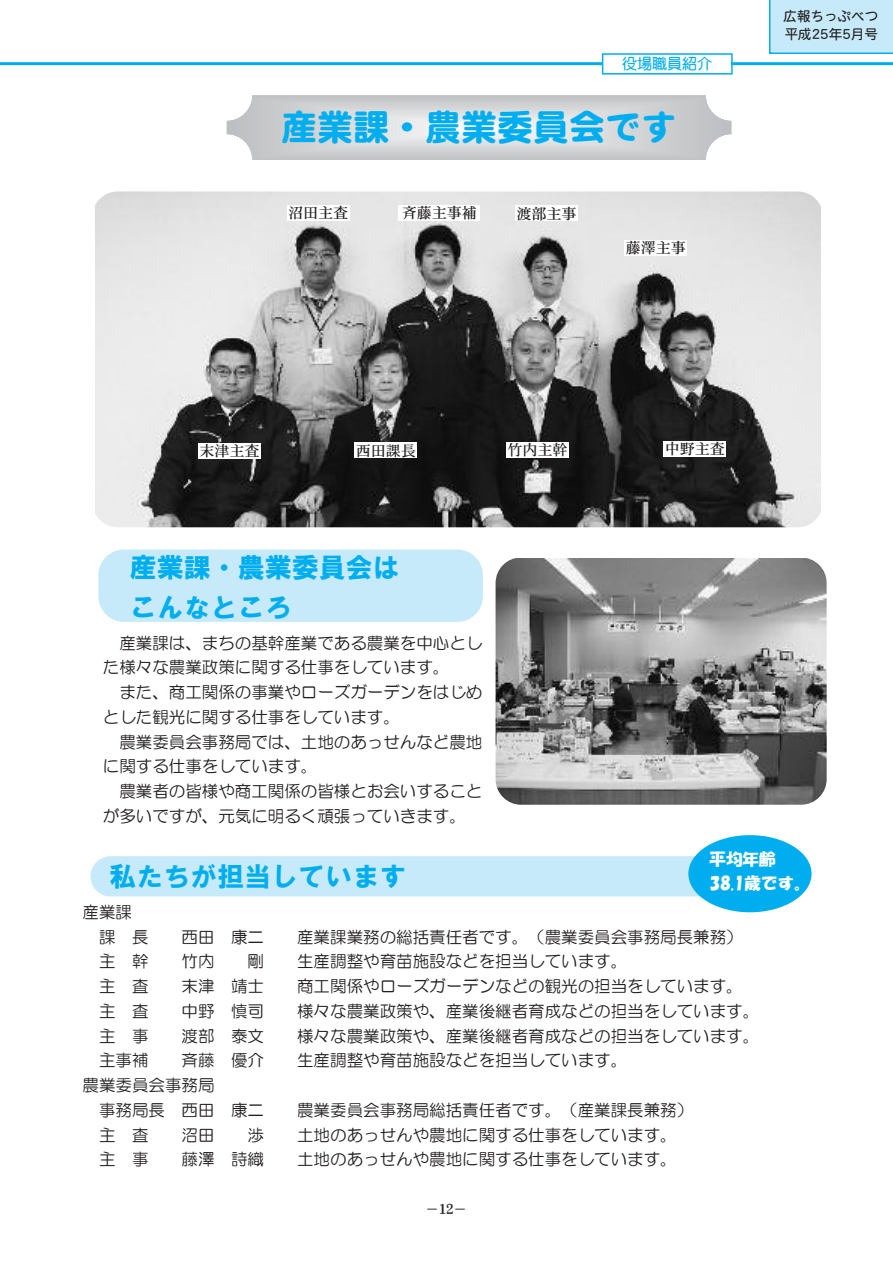
<style>
.page{position:relative;width:893px;height:1263px;background:#fff}
.page>*{position:absolute;margin:0;border:0;box-sizing:border-box;transform-origin:0 0}
.t1{font:36px "DF Maru Gothic SB WIN RKSJ H";color:#00aeef}
.t2{font:27px/40.5px "HGS Soei Kakugothic UB";color:#00aeef}
.t3{font:16.5px/24.8px "HG Maru Gothic MPRO";color:#231f20}
.t4{font:16.5px/24.8px "HGS Soei Kakupoptai";color:#fff}
.t5{font:15px "DFHS Mincho W5 WIN RKSJ H";color:#231f20}
.t6{font:15px "DF Maru Gothic Bd WIN RKSJ H";color:#00aeef}
.t7{font:13.5px/18.1px "DFHS Maru Gothic W4 WINP RKSJ H";color:#231f20}
.t8{font:13.5px "DF Kai Sho Bd WINP RKSJ H";color:#231f20}
</style>
<div class="page">
<div style="left:91px;top:856px;width:695px;height:40px;background:#c6eafa;border-radius:20px"></div>
<div style="left:98px;top:549px;width:385px;height:73px;background:#c6eafa;border-radius:26px"></div>
<svg style="left:227px;top:95px;width:504px;height:65px;background:#d5d6d8"></svg>
<img style="left:95px;top:191px;width:725px;height:336px">
<img style="left:496px;top:558px;width:331px;height:247px;border-radius:26px">
<div style="left:355px;top:442px;width:62px;height:16px;background:#fff"></div>
<div style="left:506px;top:442px;width:63px;height:16px;background:#fff"></div>
<div style="left:664px;top:441px;width:62px;height:15px;background:#fff"></div>
<div style="left:198px;top:443px;width:63px;height:16px;background:#fff"></div>
<div style="left:287px;top:205px;width:62px;height:16px;background:#fff"></div>
<div style="left:398px;top:205px;width:82px;height:16px;background:#fff"></div>
<div style="left:515px;top:205px;width:63px;height:16px;background:#fff"></div>
<div style="left:625px;top:240px;width:62px;height:15px;background:#fff"></div>
<div style="left:688px;top:835px;width:124px;height:77px;background:#00aeef;border-radius:50%"></div>
<div style="left:769px;top:0;width:124px;height:54px;background:#c6eafa"></div>
<hr style="left:0;top:62px;width:893px;height:3px;background:#00aeef">
<div style="left:603px;top:55px;width:128px;height:18px;background:#fff"></div>
<div style="left:602px;top:53px;width:131px;height:22px;border:2px solid #00aeef"></div>
<p class="t6" style="left:622px;top:56px;width:91px">役場職員紹介</p>
<h1 class="t1" style="left:281px;top:109px;width:397px">産業課・農業委員会です</h1>
<p class="t5" style="left:288px;top:205px;width:61px">沼田主査</p>
<p class="t5" style="left:402px;top:205px;width:76px">斉藤主事補</p>
<p class="t5" style="left:516px;top:206px;width:61px">渡部主事</p>
<p class="t5" style="left:626px;top:240px;width:61px">藤澤主事</p>
<p class="t7" style="left:784px;top:7px;width:96px">広報ちっぷべつ平成25年5月号</p>
<p class="t5" style="left:199px;top:443px;width:61px">末津主査</p>
<p class="t5" style="left:356px;top:443px;width:62px">西田課長</p>
<p class="t5" style="left:508px;top:442px;width:61px">竹内主幹</p>
<p class="t5" style="left:665px;top:441px;width:61px">中野主査</p>
<h2 class="t2" style="left:130px;top:547px;width:272px">産業課・農業委員会はこんなところ</h2>
<p class="t3" style="left:103px;top:630px;width:381px;text-indent:16px">産業課は、まちの基幹産業である農業を中心とした様々な農業政策に関する仕事をしています。</p>
<p class="t3" style="left:103px;top:680px;width:381px;text-indent:16px">また、商工関係の事業やローズガーデンをはじめとした観光に関する仕事をしています。</p>
<p class="t3" style="left:103px;top:729px;width:381px;text-indent:16px">農業委員会事務局では、土地のあっせんなど農地に関する仕事をしています。</p>
<p class="t3" style="left:103px;top:779px;width:381px;text-indent:16px">農業者の皆様や商工関係の皆様とお会いすることが多いですが、元気に明るく頑張っていきます。</p>
<p class="t4" style="left:709px;top:846px;width:103px">平均年齢<br>38.1歳です。</p>
<h2 class="t2" style="left:110px;top:856px;width:298px">私たちが担当しています</h2>
<p class="t3" style="left:99px;top:900px;width:51px;text-indent:-16px">産業課課 長</p>
<p class="t3" style="left:182px;top:924px;width:84px">西田 康二</p>
<p class="t3" style="left:297px;top:924px;width:447px">産業課業務の総括責任者です。（農業委員会事務局長兼務）</p>
<p class="t3" style="left:99px;top:949px;width:51px">主 幹</p>
<p class="t3" style="left:182px;top:949px;width:34px">竹内</p>
<p class="t3" style="left:248px;top:949px;width:18px">剛</p>
<p class="t3" style="left:297px;top:949px;width:331px">生産調整や育苗施設などを担当しています。</p>
<p class="t3" style="left:99px;top:974px;width:51px">主 査</p>
<p class="t3" style="left:182px;top:974px;width:84px">末津 靖士</p>
<p class="t3" style="left:297px;top:974px;width:447px">商工関係やローズガーデンなどの観光の担当をしています。</p>
<p class="t3" style="left:99px;top:999px;width:51px">主 査</p>
<p class="t3" style="left:182px;top:999px;width:84px">中野 慎司</p>
<p class="t3" style="left:297px;top:999px;width:463px">様々な農業政策や、産業後継者育成などの担当をしています。</p>
<p class="t3" style="left:99px;top:1023px;width:51px">主 事</p>
<p class="t3" style="left:182px;top:1023px;width:84px">渡部 泰文</p>
<p class="t3" style="left:297px;top:1023px;width:463px">様々な農業政策や、産業後継者育成などの担当をしています。</p>
<p class="t3" style="left:99px;top:1048px;width:51px">主事補</p>
<p class="t3" style="left:182px;top:1048px;width:84px">斉藤 優介</p>
<p class="t3" style="left:297px;top:1048px;width:331px">生産調整や育苗施設などを担当しています。</p>
<p class="t3" style="left:99px;top:1073px;width:166px;text-indent:-16px">農業委員会事務局<br>事務局長 西田 康二</p>
<p class="t3" style="left:297px;top:1098px;width:397px">農業委員会事務局総括責任者です。（産業課長兼務）</p>
<p class="t3" style="left:99px;top:1122px;width:51px">主 査</p>
<p class="t3" style="left:182px;top:1122px;width:34px">沼田</p>
<p class="t3" style="left:248px;top:1122px;width:18px">渉</p>
<p class="t3" style="left:297px;top:1122px;width:381px">土地のあっせんや農地に関する仕事をしています。</p>
<p class="t3" style="left:99px;top:1147px;width:51px">主 事</p>
<p class="t3" style="left:182px;top:1147px;width:84px">藤澤 詩織</p>
<p class="t3" style="left:297px;top:1147px;width:381px">土地のあっせんや農地に関する仕事をしています。</p>
<p class="t8" style="left:426px;top:1202px;width:43px">－12－</p>
</div>
